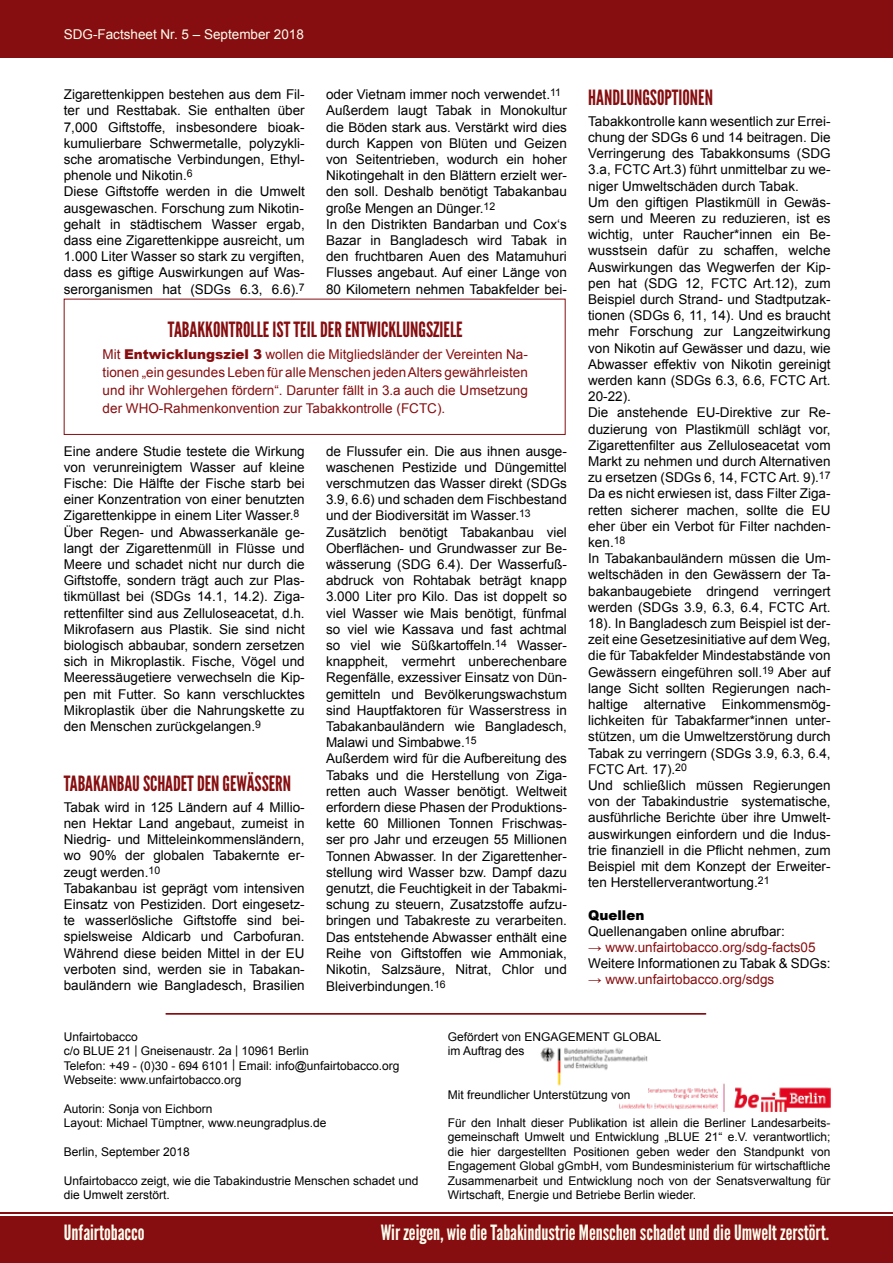
<style>
.page{position:relative;width:893px;height:1263px;background:#fff}
.page>*{position:absolute;margin:0;border:0;box-sizing:border-box;transform-origin:0 0}
.t1{font:21px "League Gothic";color:#860e10}
.t2{font:21px "League Gothic";color:#fffdee}
.t3{font:13.5px/16.2px "Arial";color:#000}
.t4{font:13.5px/18px "Arial";color:#860e10;text-align:justify}
.t5{font:13.5px "Arial";color:#fffdee}
.t6{font:900 13.5px "Arial";color:#000}
.t7{font:12px/14.4px "Arial";color:#000}
.s1{font-weight:900}
</style>
<div class="page">
<div style="left:0;top:0;width:893px;height:57px;background:#860e10"></div>
<div style="left:0;top:1216px;width:893px;height:47px;background:#860e10"></div>
<div style="left:64px;top:299px;width:502px;height:136px;border:1px solid #860e10"></div>
<hr style="left:0;top:1212px;width:893px;height:2px;background:#860e10">
<hr style="left:166px;top:1014px;width:540px;height:1px;background:#860e10">
<div style="left:166px;top:1013px;width:540px;height:1px;border:1px solid #860e10"></div>
<img style="left:540px;top:1047px;width:108px;height:39px">
<img style="left:619px;top:1084px;width:212px;height:28px">
<p class="t5" style="left:64px;top:24px;width:242px">SDG-Factsheet Nr. 5 – September 2018</p>
<p class="t3" style="left:326px;top:86px;width:242px">oder Vietnam immer noch verwendet.<sup>11<br></sup>Außerdem laugt Tabak in Monokultur die Böden stark aus. Verstärkt wird dies durch Kappen von Blüten und Geizen von Seitentrieben, wodurch ein hoher Nikotingehalt in den Blättern erzielt wer&shy;den soll. Deshalb benötigt Tabakanbau große Mengen an Dünger.<sup>12<br></sup>In den Distrikten Bandarban und Cox‘s Bazar in Bangladesch wird Tabak in den fruchtbaren Auen des Matamuhuri Flusses angebaut. Auf einer Länge von 80 Kilometern nehmen Tabakfelder bei-</p>
<h1 class="t1" style="left:588px;top:85px;width:126px">HANDLUNGSOPTIONEN</h1>
<p class="t3" style="left:588px;top:113px;width:244px">Tabakkontrolle kann wesentlich zur Errei&shy;chung der SDGs 6 und 14 beitragen. Die Verringerung des Tabakkonsums (SDG 3.a, FCTC Art.3) führt unmittelbar zu we&shy;niger Umweltschäden durch Tabak.<br>Um den giftigen Plastikmüll in Gewäs&shy;sern und Meeren zu reduzieren, ist es wichtig, unter Raucher*innen ein Be&shy;wusstsein dafür zu schaffen, welche Auswirkungen das Wegwerfen der Kip&shy;pen hat (SDG 12, FCTC Art.12), zum Beispiel durch Strand- und Stadtputzak&shy;tionen (SDGs 6, 11, 14). Und es braucht mehr Forschung zur Langzeitwirkung von Nikotin auf Gewässer und dazu, wie Abwasser effektiv von Nikotin gereinigt werden kann (SDGs 6.3, 6.6, FCTC Art.<br>20-22).<br>Die anstehende EU-Direktive zur Re&shy;duzierung von Plastikmüll schlägt vor, Zigarettenfilter aus Zelluloseacetat vom Markt zu nehmen und durch Alternativen zu ersetzen (SDGs 6, 14, FCTC Art. 9).<sup>17<br></sup>Da es nicht erwiesen ist, dass Filter Ziga&shy;retten sicherer machen, sollte die EU eher über ein Verbot für Filter nachden&shy;ken.<sup>18<br></sup>In Tabakanbauländern müssen die Um&shy;weltschäden in den Gewässern der Ta&shy;bakanbaugebiete dringend verringert werden (SDGs 3.9, 6.3, 6.4, FCTC Art.<br>18). In Bangladesch zum Beispiel ist der&shy;zeit eine Gesetzesinitiative auf dem Weg, die für Tabakfelder Mindestabstände von Gewässern eingeführen soll.<sup>19</sup> Aber auf lange Sicht sollten Regierungen nach&shy;haltige alternative Einkommensmög&shy;lichkeiten für Tabakfarmer*innen unter&shy;stützen, um die Umweltzerstörung durch Tabak zu verringern (SDGs 3.9, 6.3, 6.4, FCTC Art. 17).<sup>20<br></sup>Und schließlich müssen Regierungen von der Tabakindustrie systematische, ausführliche Berichte über ihre Umwelt&shy;auswirkungen einfordern und die Indus&shy;trie finanziell in die Pflicht nehmen, zum Beispiel mit dem Konzept der Erweiter&shy;ten Herstellerverantwortung.<sup>21</sup></p>
<p class="t6" style="left:588px;top:905px;width:58px">Quellen</p>
<p class="t3" style="left:588px;top:923px;width:198px">Quellenangaben online abrufbar:</p>
<p class="t4" style="left:588px;top:938px;width:229px">→ www.unfairtobacco.org/sdg-facts05</p>
<p class="t3" style="left:588px;top:955px;width:244px">Weitere Informationen zu Tabak &amp; SDGs:</p>
<p class="t4" style="left:588px;top:971px;width:188px">→ www.unfairtobacco.org/sdgs</p>
<p class="t3" style="left:64px;top:86px;width:242px">Zigarettenkippen bestehen aus dem Fil&shy;ter und Resttabak. Sie enthalten über 7,000 Giftstoffe, insbesondere bioak&shy;kumulierbare Schwermetalle, polyzykli&shy;sche aromatische Verbindungen, Ethyl&shy;phenole und Nikotin.<sup>6<br></sup>Diese Giftstoffe werden in die Umwelt ausgewaschen. Forschung zum Nikotin&shy;gehalt in städtischem Wasser ergab, dass eine Zigarettenkippe ausreicht, um 1.000 Liter Wasser so stark zu vergiften, dass es giftige Auswirkungen auf Was&shy;serorganismen hat (SDGs 6.3, 6.6).<sup>7</sup></p>
<h1 class="t1" style="left:168px;top:317px;width:296px">TABAKKONTROLLE IST TEIL DER ENTWICKLUNGSZIELE</h1>
<p class="t4" style="left:103px;top:346px;width:427px">Mit <span class="s1">Entwicklungsziel 3</span> wollen die Mitgliedsländer der Vereinten Na&shy;tionen „ein gesundes Leben für alle Menschen jeden Alters gewährleisten und ihr Wohlergehen fördern“. Darunter fällt in 3.a auch die Umsetzung der WHO-Rahmenkonvention zur Tabakkontrolle (FCTC).</p>
<p class="t3" style="left:64px;top:443px;width:242px">Eine andere Studie testete die Wirkung von verunreinigtem Wasser auf kleine Fische: Die Hälfte der Fische starb bei einer Konzentration von einer benutzten Zigarettenkippe in einem Liter Wasser.<sup>8<br></sup>Über Regen- und Abwasserkanäle ge&shy;langt der Zigarettenmüll in Flüsse und Meere und schadet nicht nur durch die Giftstoffe, sondern trägt auch zur Plas&shy;tikmüllast bei (SDGs 14.1, 14.2). Ziga&shy;rettenfilter sind aus Zelluloseacetat, d.h.<br>Mikrofasern aus Plastik. Sie sind nicht biologisch abbaubar, sondern zersetzen sich in Mikroplastik. Fische, Vögel und Meeressäugetiere verwechseln die Kip&shy;pen mit Futter. So kann verschlucktes Mikroplastik über die Nahrungskette zu den Menschen zurückgelangen.<sup>9</sup></p>
<p class="t3" style="left:326px;top:443px;width:242px">de Flussufer ein. Die aus ihnen ausge&shy;waschenen Pestizide und Düngemittel verschmutzen das Wasser direkt (SDGs 3.9, 6.6) und schaden dem Fischbestand und der Biodiversität im Wasser.<sup>13<br></sup>Zusätzlich benötigt Tabakanbau viel Oberflächen- und Grundwasser zur Be&shy;wässerung (SDG 6.4). Der Wasserfuß&shy;abdruck von Rohtabak beträgt knapp 3.000 Liter pro Kilo. Das ist doppelt so viel Wasser wie Mais benötigt, fünfmal so viel wie Kassava und fast achtmal so viel wie Süßkartoffeln.<sup>14</sup> Wasser&shy;knappheit, vermehrt unberechenbare Regenfälle, exzessiver Einsatz von Dün&shy;gemitteln und Bevölkerungswachstum sind Hauptfaktoren für Wasserstress in Tabakanbauländern wie Bangladesch, Malawi und Simbabwe.<sup>15<br></sup>Außerdem wird für die Aufbereitung des Tabaks und die Herstellung von Ziga&shy;retten auch Wasser benötigt. Weltweit erfordern diese Phasen der Produktions&shy;kette 60 Millionen Tonnen Frischwas&shy;ser pro Jahr und erzeugen 55 Millionen Tonnen Abwasser. In der Zigarettenher&shy;stellung wird Wasser bzw. Dampf dazu genutzt, die Feuchtigkeit in der Tabakmi&shy;schung zu steuern, Zusatzstoffe aufzu&shy;bringen und Tabakreste zu verarbeiten.<br>Das entstehende Abwasser enthält eine Reihe von Giftstoffen wie Ammoniak, Nikotin, Salzsäure, Nitrat, Chlor und Bleiverbindungen.<sup>16</sup></p>
<p class="t7" style="left:64px;top:1029px;width:337px">Unfairtobacco<br>c/o BLUE 21 | Gneisenaustr. 2a | 10961 Berlin<br>Telefon: +49 - (0)30 - 694 6101 | Email: info@unfairtobacco.org Webseite: www.unfairtobacco.org</p>
<p class="t7" style="left:64px;top:1101px;width:264px">Autorin: Sonja von Eichborn<br>Layout: Michael Tümptner, www.neungradplus.de</p>
<p class="t7" style="left:64px;top:1145px;width:128px">Berlin, September 2018</p>
<p class="t7" style="left:64px;top:1173px;width:356px">Unfairtobacco zeigt, wie die Tabakindustrie Menschen schadet und die Umwelt zerstört.</p>
<h1 class="t1" style="left:64px;top:771px;width:229px">TABAKANBAU SCHADET DEN GEWÄSSERN</h1>
<p class="t3" style="left:64px;top:799px;width:242px">Tabak wird in 125 Ländern auf 4 Millio&shy;nen Hektar Land angebaut, zumeist in Niedrig- und Mitteleinkommensländern, wo 90% der globalen Tabakernte er&shy;zeugt werden.<sup>10<br></sup>Tabakanbau ist geprägt vom intensiven Einsatz von Pestiziden. Dort eingesetz&shy;te wasserlösliche Giftstoffe sind bei&shy;spielsweise Aldicarb und Carbofuran.<br>Während diese beiden Mittel in der EU verboten sind, werden sie in Tabakan&shy;bauländern wie Bangladesch, Brasilien</p>
<p class="t7" style="left:448px;top:1029px;width:215px">Gefördert von ENGAGEMENT GLOBAL im Auftrag des</p>
<p class="t7" style="left:448px;top:1087px;width:184px">Mit freundlicher Unterstützung von</p>
<p class="t7" style="left:448px;top:1115px;width:384px;text-align:justify">Für den Inhalt dieser Publikation ist allein die Berliner Landesarbeits&shy;gemeinschaft Umwelt und Entwicklung „BLUE 21“ e.V. verantwortlich; die hier dargestellten Positionen geben weder den Standpunkt von Engagement Global gGmbH, vom Bundesministerium für wirtschaftliche Zusammenarbeit und Entwicklung noch von der Senatsverwaltung für Wirtschaft, Energie und Betriebe Berlin wieder.</p>
<h1 class="t2" style="left:64px;top:1220px;width:82px">Unfairtobacco</h1>
<h1 class="t2" style="left:381px;top:1220px;width:450px">Wir zeigen, wie die Tabakindustrie Menschen schadet und die Umwelt zerstört.</h1>
</div>
